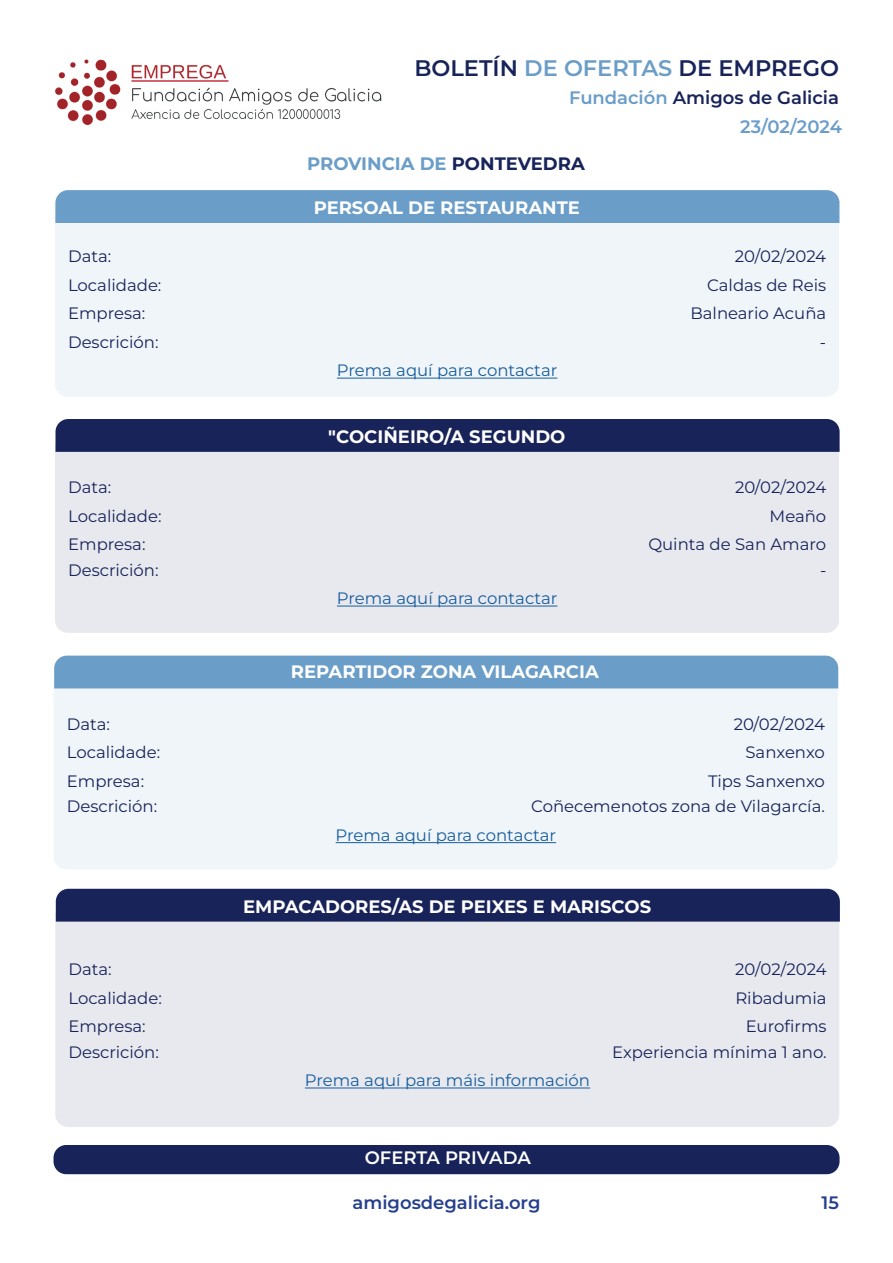
<style>
.page{position:relative;width:893px;height:1263px;background:#fff}
.page>*{position:absolute;margin:0;border:0;box-sizing:border-box;transform-origin:0 0}
.t1{font:600 22.5px "Montserrat";color:#172359}
.t2{font:700 18px "Montserrat";color:#fff}
.t3{font:600 18px/29.5px "Montserrat";color:#6a9dc8;text-align:right}
.t4{font:600 18px "Montserrat";color:#253f8e}
.t5{font:700 18px "Montserrat";color:#6a9dc8}
.t6{font:600 18px "Montserrat";letter-spacing:-.005em;color:#fff}
.t7{font:16.5px "Montserrat";color:#172359}
.t8{font:16.5px "Montserrat";color:#175d9e}
.s1{color:#6a9dc8}
.s2{color:#172359}
</style>
<div class="page">
<img style="left:55px;top:59px;width:327px;height:66px">
<div style="left:54px;top:1145px;width:785px;height:29px;background:#172359;border-radius:13px"></div>
<div style="left:54px;top:688px;width:784px;height:181px;background:#f0f5f9"></div>
<div style="left:55px;top:443px;width:784px;height:190px;background:#e8e9ee"></div>
<div style="left:54px;top:656px;width:784px;height:32px;background:#6a9dc8"></div>
<div style="left:56px;top:419px;width:784px;height:33px;background:#172359"></div>
<hr style="left:336px;top:842px;width:220px;height:1px;background:#175d9e">
<hr style="left:337px;top:606px;width:220px;height:1px;background:#175d9e">
<div style="left:55px;top:223px;width:784px;height:174px;background:#f0f5f9"></div>
<div style="left:55px;top:190px;width:784px;height:33px;background:#6a9dc8"></div>
<hr style="left:337px;top:378px;width:220px;height:1px;background:#175d9e">
<div style="left:55px;top:913px;width:784px;height:214px;background:#e8e9ee"></div>
<div style="left:56px;top:889px;width:784px;height:33px;background:#172359"></div>
<hr style="left:305px;top:1087px;width:285px;height:1px;background:#175d9e">
<h1 class="t1" style="left:414px;top:53px;width:426px">BOLETÍN <span class="s1">DE OFERTAS</span> DE EMPREGO</h1>
<p class="t3" style="left:569px;top:82px;width:274px">Fundación <span class="s2">Amigos de Galicia<br></span>23/02/2024</p>
<p class="t5" style="left:307px;top:151px;width:279px">PROVINCIA DE <span class="s2">PONTEVEDRA</span></p>
<p class="t2" style="left:314px;top:196px;width:268px">PERSOAL DE RESTAURANTE</p>
<p class="t7" style="left:68px;top:246px;width:45px">Data:</p>
<p class="t7" style="left:735px;top:246px;width:93px">20/02/2024</p>
<p class="t7" style="left:68px;top:274px;width:95px">Localidade:</p>
<p class="t7" style="left:707px;top:274px;width:121px">Caldas de Reis</p>
<p class="t7" style="left:68px;top:303px;width:79px">Empresa:</p>
<p class="t7" style="left:690px;top:303px;width:137px">Balneario Acuña</p>
<p class="t7" style="left:68px;top:331px;width:92px">Descrición:</p>
<p class="t7" style="left:820px;top:331px;width:8px">-</p>
<p class="t8" style="left:337px;top:360px;width:222px">Prema aquí para contactar</p>
<p class="t2" style="left:328px;top:424px;width:239px">"COCIÑEIRO/A SEGUNDO</p>
<p class="t7" style="left:68px;top:476px;width:45px">Data:</p>
<p class="t7" style="left:735px;top:476px;width:93px">20/02/2024</p>
<p class="t7" style="left:68px;top:505px;width:95px">Localidade:</p>
<p class="t7" style="left:770px;top:505px;width:58px">Meaño</p>
<p class="t7" style="left:68px;top:533px;width:79px">Empresa:</p>
<p class="t7" style="left:648px;top:533px;width:179px">Quinta de San Amaro</p>
<p class="t7" style="left:68px;top:559px;width:92px">Descrición:</p>
<p class="t7" style="left:820px;top:559px;width:8px">-</p>
<p class="t8" style="left:337px;top:587px;width:222px">Prema aquí para contactar</p>
<p class="t2" style="left:291px;top:660px;width:309px">REPARTIDOR ZONA VILAGARCIA</p>
<p class="t7" style="left:67px;top:713px;width:45px">Data:</p>
<p class="t7" style="left:734px;top:713px;width:93px">20/02/2024</p>
<p class="t7" style="left:67px;top:742px;width:95px">Localidade:</p>
<p class="t7" style="left:745px;top:742px;width:81px">Sanxenxo</p>
<p class="t7" style="left:67px;top:770px;width:79px">Empresa:</p>
<p class="t7" style="left:708px;top:770px;width:118px">Tips Sanxenxo</p>
<p class="t7" style="left:67px;top:796px;width:92px">Descrición:</p>
<p class="t7" style="left:531px;top:796px;width:295px">Coñecemenotos zona de Vilagarcía.</p>
<p class="t8" style="left:336px;top:824px;width:222px">Prema aquí para contactar</p>
<p class="t2" style="left:243px;top:894px;width:410px">EMPACADORES/AS DE PEIXES E MARISCOS</p>
<p class="t7" style="left:68px;top:958px;width:45px">Data:</p>
<p class="t7" style="left:735px;top:958px;width:93px">20/02/2024</p>
<p class="t7" style="left:68px;top:987px;width:95px">Localidade:</p>
<p class="t7" style="left:735px;top:987px;width:93px">Ribadumia</p>
<p class="t7" style="left:68px;top:1015px;width:79px">Empresa:</p>
<p class="t7" style="left:746px;top:1015px;width:82px">Eurofirms</p>
<p class="t7" style="left:68px;top:1041px;width:92px">Descrición:</p>
<p class="t7" style="left:612px;top:1041px;width:216px">Experiencia mínima 1 ano.</p>
<p class="t8" style="left:305px;top:1069px;width:287px">Prema aquí para máis información</p>
<p class="t6" style="left:365px;top:1146px;width:168px">OFERTA PRIVADA</p>
<p class="t4" style="left:352px;top:1190px;width:190px">amigosdegalicia.org</p>
<p class="t4" style="left:822px;top:1190px;width:19px">15</p>
</div>
